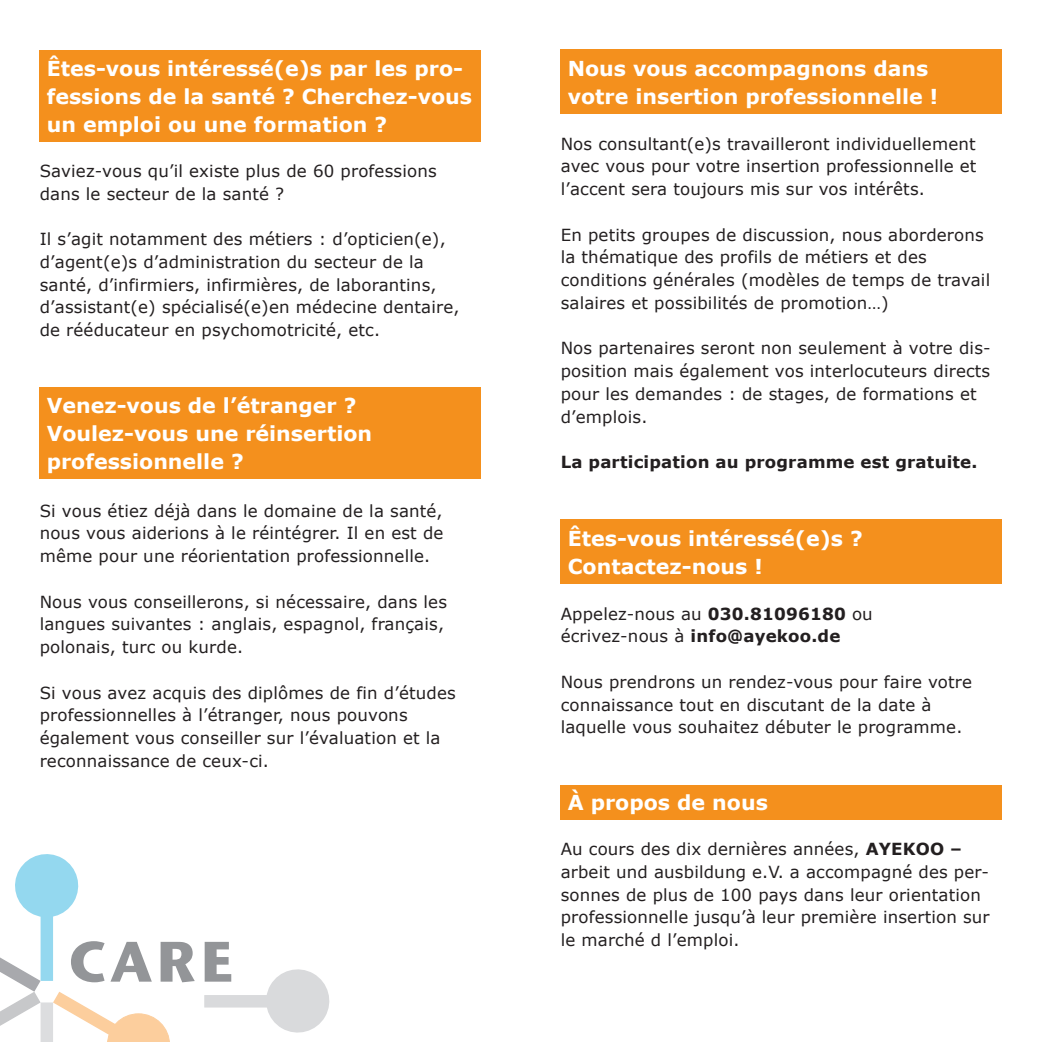
<style>
.page{position:relative;width:1042px;height:1042px;background:#fff}
.page>*{position:absolute;margin:0;border:0;box-sizing:border-box;transform-origin:0 0}
.t1{font:700 56.88px "Stone Sans ITC";color:#939598}
.t2{font:700 20.65px/28px "Verdana";color:#fff}
.t3{font:16.62px/22.8px "Verdana";letter-spacing:.01em;color:#231f20}
.t4{font:700 16.62px "Verdana";letter-spacing:.01em;color:#231f20}
.s1{font-weight:700}
</style>
<div class="page">
<div style="left:40px;top:50px;width:441px;height:92px;background:#f4901d"></div>
<div style="left:561px;top:50px;width:441px;height:64px;background:#f4901d"></div>
<div style="left:561px;top:519px;width:441px;height:65px;background:#f4901d"></div>
<svg style="left:15px;top:854px;width:64px;height:68px"></svg>
<div style="left:41px;top:906px;width:12px;height:75px;background:#94d8ef"></div>
<svg style="left:0;top:942px;width:170px;height:100px"></svg>
<svg style="left:260px;top:969px;width:70px;height:64px"></svg>
<div style="left:204px;top:995px;width:74px;height:12px;background:#d9dadc"></div>
<div style="left:40px;top:387px;width:441px;height:92px;background:#f4901d"></div>
<div style="left:561px;top:785px;width:441px;height:34px;background:#f4901d"></div>
<p class="t2" style="left:47px;top:53px;width:427px">Êtes-vous intéressé(e)s par les pro&shy;fessions de la santé ? Cherchez-vous un emploi ou une formation ?</p>
<p class="t3" style="left:40px;top:159px;width:398px">Saviez-vous qu’il existe plus de 60 professions dans le secteur de la santé ?</p>
<p class="t3" style="left:40px;top:227px;width:421px">Il s’agit notamment des métiers : d’opticien(e), d’agent(e)s d’administration du secteur de la santé, d’infirmiers, infirmières, de laborantins, d’assistant(e) spécialisé(e)en médecine dentaire, de rééducateur en psychomotricité, etc.</p>
<p class="t2" style="left:47px;top:391px;width:327px">Venez-vous de l’étranger ?<br>Voulez-vous une réinsertion professionnelle ?</p>
<p class="t3" style="left:40px;top:498px;width:405px;text-align:justify">Si vous étiez déjà dans le domaine de la santé, nous vous aiderions à le réintégrer. Il en est de même pour une réorientation professionnelle.</p>
<p class="t3" style="left:40px;top:589px;width:409px">Nous vous conseillerons, si nécessaire, dans les langues suivantes : anglais, espagnol, français, polonais, turc ou kurde.</p>
<p class="t3" style="left:40px;top:680px;width:417px">Si vous avez acquis des diplômes de fin d’études professionnelles à l’étranger, nous pouvons également vous conseiller sur l’évaluation et la reconnaissance de ceux-ci.</p>
<h1 class="t1" style="left:68px;top:911px;width:167px">CARE</h1>
<p class="t2" style="left:568px;top:54px;width:372px">Nous vous accompagnons dans votre insertion professionnelle !</p>
<p class="t3" style="left:561px;top:132px;width:417px;text-align:justify">Nos consultant(e)s travailleront individuellement avec vous pour votre insertion professionnelle et l’accent sera toujours mis sur vos intérêts.</p>
<p class="t3" style="left:561px;top:223px;width:431px">En petits groupes de discussion, nous aborderons la thématique des profils de métiers et des conditions générales (modèles de temps de travail salaires et possibilités de promotion…)</p>
<p class="t3" style="left:561px;top:336px;width:431px">Nos partenaires seront non seulement à votre dis&shy;position mais également vos interlocuteurs directs pour les demandes : de stages, de formations et d’emplois.</p>
<p class="t4" style="left:561px;top:451px;width:418px">La participation au programme est gratuite.</p>
<p class="t2" style="left:568px;top:523px;width:297px">Êtes-vous intéressé(e)s ?<br>Contactez-nous !</p>
<p class="t3" style="left:561px;top:601px;width:314px">Appelez-nous au <span class="s1">030.81096180</span> ou écrivez-nous à <span class="s1">info@ayekoo.de</span></p>
<p class="t3" style="left:561px;top:670px;width:413px">Nous prendrons un rendez-vous pour faire votre connaissance tout en discutant de la date à laquelle vous souhaitez débuter le programme.</p>
<p class="t2" style="left:568px;top:788px;width:202px">À propos de nous</p>
<p class="t3" style="left:561px;top:837px;width:430px">Au cours des dix dernières années, <span class="s1">AYEKOO – </span>arbeit und ausbildung e.V. a accompagné des per&shy;sonnes de plus de 100 pays dans leur orientation professionnelle jusqu’à leur première insertion sur le marché d l’emploi.</p>
</div>
